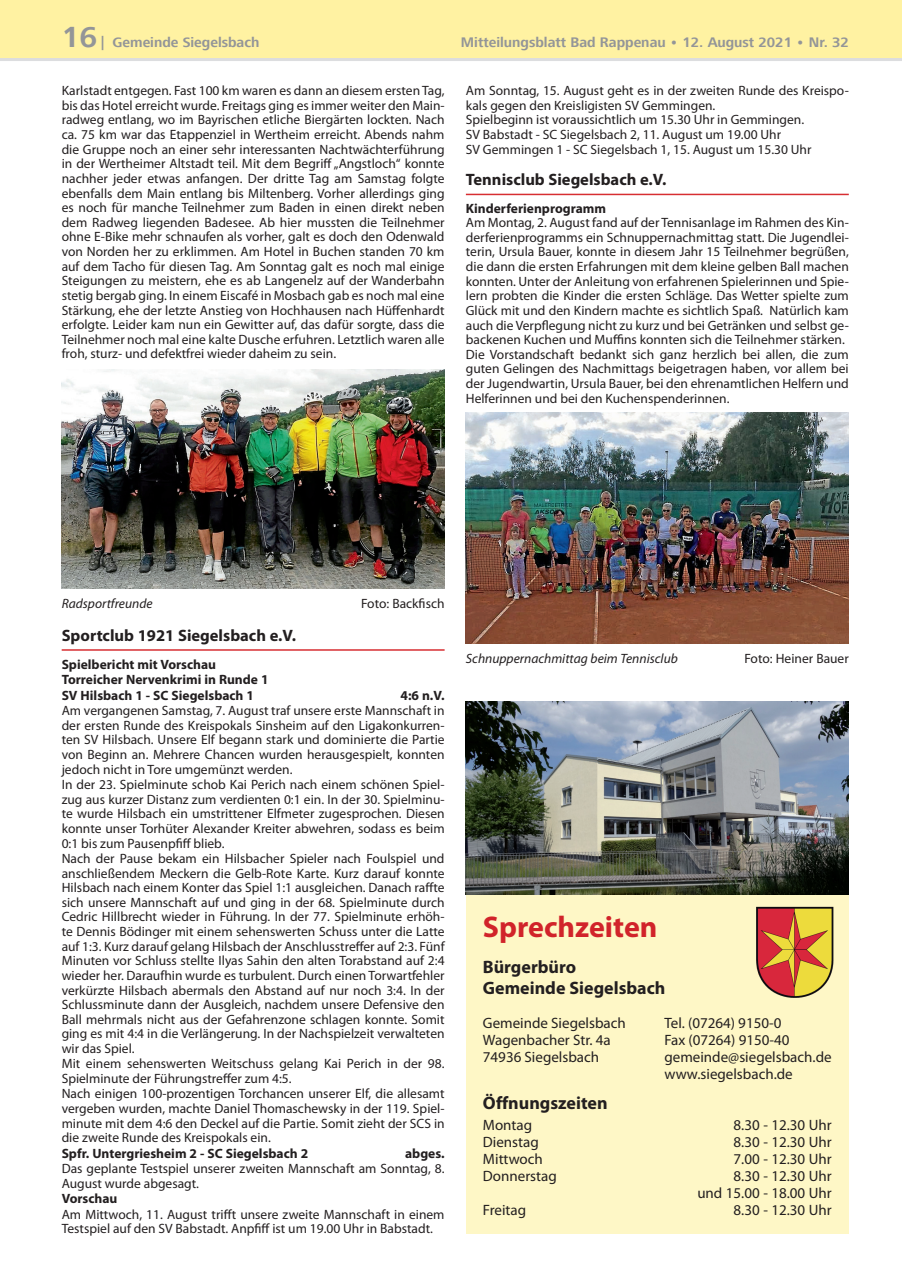
<style>
.page{position:relative;width:902px;height:1280px;background:#fff}
.page>*{position:absolute;margin:0;border:0;box-sizing:border-box;transform-origin:0 0}
.t1{font:700 30px "Myriad Pro";color:#d1232a}
.t2{font:700 18px/21.3px "Myriad Pro";color:#231f20}
.NM_Rubrik_Siegelsbac{font:700 16.5px "Myriad Pro";color:#231f20}
.t3{font:15px/17px "Myriad Pro";color:#231f20}
.t4{font:700 14.25px "Frutiger Next LT";color:#939598}
.NM_Textblock{font:13.5px/14.7px "Myriad Pro";color:#231f20;text-align:justify}
.bfh_halbfett{font:700 13.5px "Myriad Pro";color:#231f20}
.Grundtext{font:italic 13.5px "Myriad Pro";color:#231f20}
.Grundtext-2{font:13.5px "Myriad Pro";color:#231f20}
.NM_Überschrift{font:700 13.5px "Myriad Pro";color:#231f20}
.s1{font-size:30px}
</style>
<div class="page">
<hr style="left:901px;top:0;width:1px;height:60px;background:#6599d1">
<div style="left:0;top:0;width:901px;height:60px;background:#fff2a2"></div>
<hr style="left:0;top:58px;width:901px;height:3px;background:#dcdddf">
<hr style="left:62px;top:649px;width:382px;height:2px;background:#d72e32">
<img style="left:62px;top:369px;width:382px;height:220px">
<hr style="left:466px;top:194px;width:382px;height:1px;background:#d72e32">
<img style="left:466px;top:413px;width:382px;height:230px">
<div style="left:466px;top:893px;width:382px;height:340px;background:#fef7c6"></div>
<img style="left:466px;top:702px;width:382px;height:193px">
<img style="left:756px;top:906px;width:78px;height:92px">
<p class="t4" style="left:62px;top:34px;width:199px"><span class="s1">16</span> | Gemeinde Siegelsbach</p>
<p class="t4" style="left:461px;top:34px;width:389px">Mitteilungsblatt Bad Rappenau • 12. August 2021 • Nr. 32</p>
<p class="NM_Textblock" style="left:62px;top:83px;width:384px">Karlstadt entgegen. Fast 100 km waren es dann an diesem ersten Tag, bis das Hotel erreicht wurde. Freitags ging es immer weiter den Main&shy;radweg entlang, wo im Bayrischen etliche Biergärten lockten. Nach ca. 75 km war das Etappenziel in Wertheim erreicht. Abends nahm die Gruppe noch an einer sehr interessanten Nachtwächterführung in der Wertheimer Altstadt teil. Mit dem Begriff „Angstloch“ konnte nachher jeder etwas anfangen. Der dritte Tag am Samstag folgte ebenfalls dem Main entlang bis Miltenberg. Vorher allerdings ging es noch für manche Teilnehmer zum Baden in einen direkt neben dem Radweg liegenden Badesee. Ab hier mussten die Teilnehmer ohne E-Bike mehr schnaufen als vorher, galt es doch den Odenwald von Norden her zu erklimmen. Am Hotel in Buchen standen 70 km auf dem Tacho für diesen Tag. Am Sonntag galt es noch mal einige Steigungen zu meistern, ehe es ab Langenelz auf der Wanderbahn stetig bergab ging. In einem Eiscafé in Mosbach gab es noch mal eine Stärkung, ehe der letzte Anstieg von Hochhausen nach Hüffenhardt erfolgte. Leider kam nun ein Gewitter auf, das dafür sorgte, dass die Teilnehmer noch mal eine kalte Dusche erfuhren. Letztlich waren alle froh, sturz- und defektfrei wieder daheim zu sein.</p>
<p class="NM_Textblock" style="left:466px;top:83px;width:384px">Am Sonntag, 15. August geht es in der zweiten Runde des Kreispo&shy;kals gegen den Kreisligisten SV Gemmingen.</p>
<p class="NM_Textblock" style="left:466px;top:112px;width:340px">Spielbeginn ist voraussichtlich um 15.30 Uhr in Gemmingen.</p>
<p class="NM_Textblock" style="left:466px;top:127px;width:317px">SV Babstadt - SC Siegelsbach 2, 11. August um 19.00 Uhr</p>
<p class="NM_Textblock" style="left:466px;top:142px;width:347px">SV Gemmingen 1 - SC Siegelsbach 1, 15. August um 15.30 Uhr</p>
<p class="NM_Rubrik_Siegelsbac" style="left:466px;top:169px;width:202px">Tennisclub Siegelsbach e.V.</p>
<p class="NM_Überschrift" style="left:466px;top:199px;width:142px">Kinderferienprogramm</p>
<p class="NM_Textblock" style="left:466px;top:215px;width:384px">Am Montag, 2. August fand auf der Tennisanlage im Rahmen des Kin&shy;derferienprogramms ein Schnuppernachmittag statt. Die Jugendlei&shy;terin, Ursula Bauer, konnte in diesem Jahr 15 Teilnehmer begrüßen, die dann die ersten Erfahrungen mit dem kleine gelben Ball machen konnten. Unter der Anleitung von erfahrenen Spielerinnen und Spie&shy;lern probten die Kinder die ersten Schläge. Das Wetter spielte zum Glück mit und den Kindern machte es sichtlich Spaß. Natürlich kam auch die Verpflegung nicht zu kurz und bei Getränken und selbst ge&shy;backenen Kuchen und Muffins konnten sich die Teilnehmer stärken.</p>
<p class="NM_Textblock" style="left:466px;top:347px;width:384px">Die Vorstandschaft bedankt sich ganz herzlich bei allen, die zum guten Gelingen des Nachmittags beigetragen haben, vor allem bei der Jugendwartin, Ursula Bauer, bei den ehrenamtlichen Helfern und Helferinnen und bei den Kuchenspenderinnen.</p>
<p class="Grundtext" style="left:62px;top:596px;width:92px">Radsportfreunde</p>
<p class="Grundtext-2" style="left:361px;top:596px;width:85px">Foto: Backfisch</p>
<p class="NM_Rubrik_Siegelsbac" style="left:62px;top:624px;width:236px">Sportclub 1921 Siegelsbach e.V.</p>
<p class="bfh_halbfett" style="left:62px;top:655px;width:156px">Spielbericht mit Vorschau</p>
<p class="bfh_halbfett" style="left:62px;top:671px;width:208px">Torreicher Nervenkrimi in Runde 1</p>
<p class="bfh_halbfett" style="left:62px;top:686px;width:194px">SV Hilsbach 1 - SC Siegelsbach 1</p>
<p class="bfh_halbfett" style="left:400px;top:686px;width:46px">4:6 n.V.</p>
<p class="NM_Textblock" style="left:62px;top:703px;width:384px">Am vergangenen Samstag, 7. August traf unsere erste Mannschaft in der ersten Runde des Kreispokals Sinsheim auf den Ligakonkurren&shy;ten SV Hilsbach. Unsere Elf begann stark und dominierte die Partie von Beginn an. Mehrere Chancen wurden herausgespielt, konnten jedoch nicht in Tore umgemünzt werden.</p>
<p class="NM_Textblock" style="left:62px;top:777px;width:384px">In der 23. Spielminute schob Kai Perich nach einem schönen Spiel&shy;zug aus kurzer Distanz zum verdienten 0:1 ein. In der 30. Spielminu&shy;te wurde Hilsbach ein umstrittener Elfmeter zugesprochen. Diesen konnte unser Torhüter Alexander Kreiter abwehren, sodass es beim 0:1 bis zum Pausenpfiff blieb.</p>
<p class="NM_Textblock" style="left:62px;top:851px;width:384px">Nach der Pause bekam ein Hilsbacher Spieler nach Foulspiel und anschließendem Meckern die Gelb-Rote Karte. Kurz darauf konnte Hilsbach nach einem Konter das Spiel 1:1 ausgleichen. Danach raffte sich unsere Mannschaft auf und ging in der 68. Spielminute durch Cedric Hillbrecht wieder in Führung. In der 77. Spielminute erhöh&shy;te Dennis Bödinger mit einem sehenswerten Schuss unter die Latte auf 1:3. Kurz darauf gelang Hilsbach der Anschlusstreffer auf 2:3. Fünf Minuten vor Schluss stellte Ilyas Sahin den alten Torabstand auf 2:4 wieder her. Daraufhin wurde es turbulent. Durch einen Torwartfehler verkürzte Hilsbach abermals den Abstand auf nur noch 3:4. In der Schlussminute dann der Ausgleich, nachdem unsere Defensive den Ball mehrmals nicht aus der Gefahrenzone schlagen konnte. Somit ging es mit 4:4 in die Verlängerung. In der Nachspielzeit verwalteten wir das Spiel.</p>
<p class="NM_Textblock" style="left:62px;top:1056px;width:384px">Mit einem sehenswerten Weitschuss gelang Kai Perich in der 98.<br>Spielminute der Führungstreffer zum 4:5.</p>
<p class="NM_Textblock" style="left:62px;top:1086px;width:384px">Nach einigen 100-prozentigen Torchancen unserer Elf, die allesamt vergeben wurden, machte Daniel Thomaschewsky in der 119. Spiel&shy;minute mit dem 4:6 den Deckel auf die Partie. Somit zieht der SCS in die zweite Runde des Kreispokals ein.</p>
<p class="bfh_halbfett" style="left:62px;top:1144px;width:248px">Spfr. Untergriesheim 2 - SC Siegelsbach 2</p>
<p class="bfh_halbfett" style="left:405px;top:1144px;width:41px">abges.</p>
<p class="NM_Textblock" style="left:62px;top:1161px;width:384px">Das geplante Testspiel unserer zweiten Mannschaft am Sonntag, 8.<br>August wurde abgesagt.</p>
<p class="bfh_halbfett" style="left:62px;top:1190px;width:57px">Vorschau</p>
<p class="NM_Textblock" style="left:62px;top:1206px;width:384px">Am Mittwoch, 11. August trifft unsere zweite Mannschaft in einem<br>Testspiel auf den SV Babstadt. Anpfiff ist um 19.00 Uhr in Babstadt.</p>
<p class="Grundtext" style="left:466px;top:650px;width:213px">Schnuppernachmittag beim Tennisclub</p>
<p class="Grundtext-2" style="left:744px;top:650px;width:106px">Foto: Heiner Bauer</p>
<p class="t1" style="left:483px;top:907px;width:176px">Sprechzeiten</p>
<p class="t2" style="left:483px;top:956px;width:184px">Bürgerbüro<br>Gemeinde Siegelsbach</p>
<p class="t3" style="left:483px;top:1014px;width:144px">Gemeinde Siegelsbach</p>
<p class="t3" style="left:664px;top:1014px;width:118px">Tel. (07264) 9150-0</p>
<p class="t3" style="left:483px;top:1031px;width:129px">Wagenbacher Str. 4a</p>
<p class="t3" style="left:664px;top:1031px;width:126px">Fax (07264) 9150-40</p>
<p class="t3" style="left:483px;top:1048px;width:118px">74936 Siegelsbach</p>
<p class="t3" style="left:664px;top:1048px;width:169px">gemeinde@siegelsbach.de www.siegelsbach.de</p>
<p class="t2" style="left:483px;top:1092px;width:126px">Öffnungszeiten</p>
<p class="t3" style="left:483px;top:1117px;width:51px">Montag</p>
<p class="t3" style="left:733px;top:1117px;width:100px">8.30 - 12.30 Uhr</p>
<p class="t3" style="left:483px;top:1134px;width:57px">Dienstag</p>
<p class="t3" style="left:733px;top:1134px;width:100px">8.30 - 12.30 Uhr</p>
<p class="t3" style="left:483px;top:1151px;width:61px">Mittwoch</p>
<p class="t3" style="left:733px;top:1151px;width:100px">7.00 - 12.30 Uhr</p>
<p class="t3" style="left:483px;top:1168px;width:75px">Donnerstag</p>
<p class="t3" style="left:697px;top:1168px;width:136px;text-align:right">8.30 - 12.30 Uhr<br>und 15.00 - 18.00 Uhr</p>
<p class="t3" style="left:483px;top:1202px;width:45px">Freitag</p>
<p class="t3" style="left:733px;top:1202px;width:100px">8.30 - 12.30 Uhr</p>
</div>
